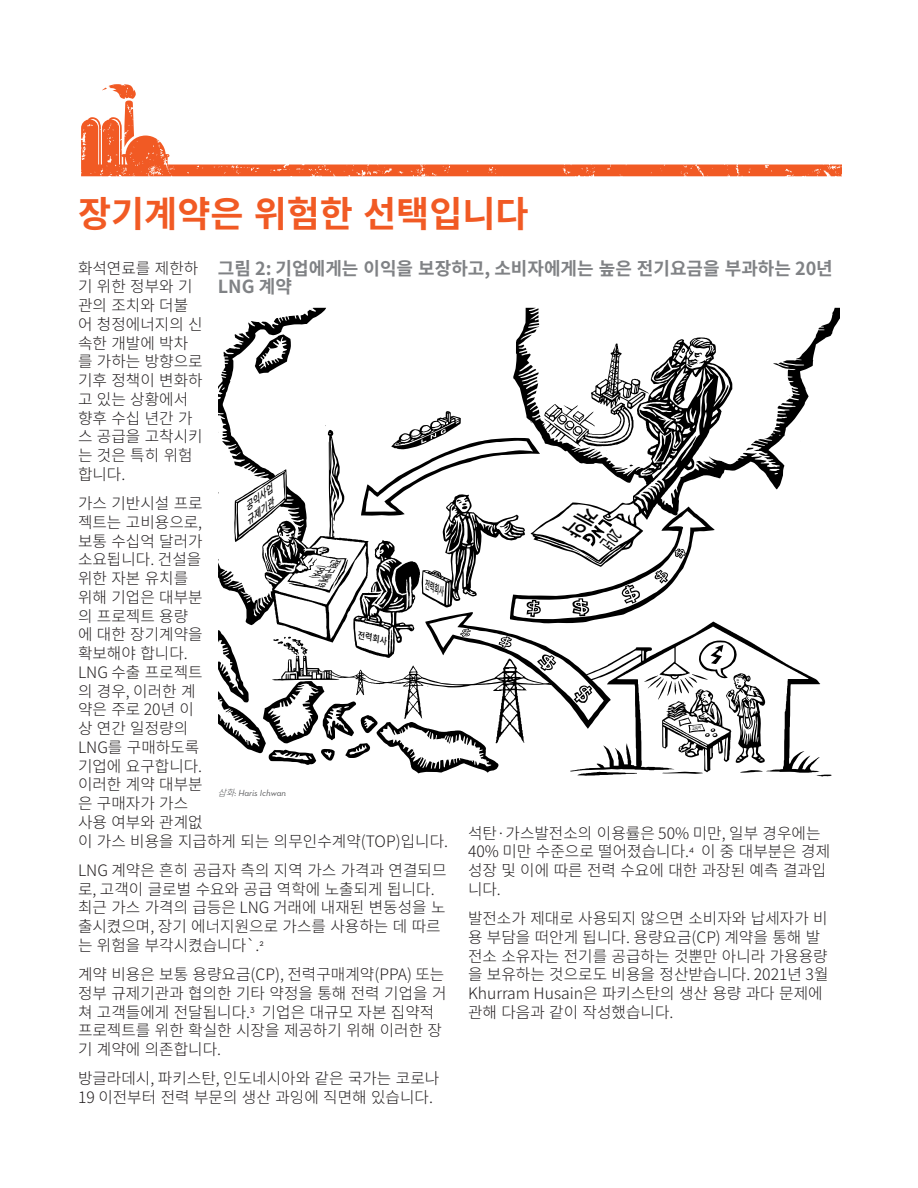
<style>
.page{position:relative;width:918px;height:1188px;background:#fff}
.page>*{position:absolute;margin:0;border:0;box-sizing:border-box;transform-origin:0 0}
.Heading_1{font:700 36px "Noto Sans CJ Kkr";color:#f15a24}
.Figure{font:700 18px/18.8px "Noto Sans CJ Kkr";color:#808285}
.Body{font:300 15.75px/18.8px "Noto Sans CJ Kkr";color:#231f20}
.t1{font:italic 500 10.95px "Noto Sans CJ Kkr";color:#000;scale:.52 1}
.t2{font:italic 500 9.9px/9px "Noto Sans CJ Kkr";color:#000;scale:.61 1}
.t3{font:italic 500 9.9px/11.9px "Noto Sans CJ Kkr";color:#000;scale:.91 1}
.Source{font:italic 9px "Neutra Text";letter-spacing:-.005em;color:#57585a}
.t4{font:italic 500 9px "Noto Sans CJ Kkr";color:#000;scale:.9 1}
.s1{font-family:"Noto Sans CJ Kkr";font-weight:300}
</style>
<div class="page">
<svg style="left:81px;top:117px;width:761px;height:59px"></svg>
<svg style="left:825px;top:171px;width:5px;height:6px"></svg>
<svg style="left:102px;top:84px;width:34px;height:63px"></svg>
<svg style="left:218px;top:308px;width:622px;height:468px"></svg>
<svg style="left:692px;top:725px;width:9px;height:5px"></svg>
<svg style="left:560px;top:505px;width:63px;height:46px"></svg>
<p class="Heading_1" style="left:78px;top:193px;width:452px">장기계약은 위험한 선택입니다</p>
<p class="Figure" style="left:218px;top:259px;width:616px">그림 2: 기업에게는 이익을 보장하고, 소비자에게는 높은 전기요금을 부과하는 20년<br>LNG 계약</p>
<p class="Body" style="left:78px;top:259px;width:126px">화석연료를 제한하 기 위한 정부와 기 관의 조치와 더불 어 청정에너지의 신 속한 개발에 박차 를 가하는 방향으로 기후 정책이 변화하 고 있는 상황에서 향후 수십 년간 가 스 공급을 고착시키 는 것은 특히 위험 합니다.</p>
<p class="Body" style="left:78px;top:494px;width:372px">가스 기반시설 프로<br>젝트는 고비용으로,<br>보통 수십억 달러가<br>소요됩니다. 건설을<br>위한 자본 유치를<br>위해 기업은 대부분<br>의 프로젝트 용량<br>에 대한 장기계약을<br>확보해야 합니다.<br>LNG 수출 프로젝트<br>의 경우, 이러한 계<br>약은 주로 20년 이<br>상 연간 일정량의<br>LNG를 구매하도록<br>기업에 요구합니다.<br>이러한 계약 대부분<br>은 구매자가 가스<br>사용 여부와 관계없<br>이 가스 비용을 지급하게 되는 의무인수계약(TOP)입니다.</p>
<p class="Body" style="left:78px;top:861px;width:370px">LNG 계약은 흔히 공급자 측의 지역 가스 가격과 연결되므 로, 고객이 글로벌 수요와 공급 역학에 노출되게 됩니다. 최근 가스 가격의 급등은 LNG 거래에 내재된 변동성을 노 출시켰으며, 장기 에너지원으로 가스를 사용하는 데 따르 는 위험을 부각시켰습니다`.<sup>2</sup></p>
<p class="Body" style="left:78px;top:965px;width:370px">계약 비용은 보통 용량요금(CP), 전력구매계약(PPA) 또는 정부 규제기관과 협의한 기타 약정을 통해 전력 기업을 거 쳐 고객들에게 전달됩니다.<sup>3</sup> 기업은 대규모 자본 집약적 프로젝트를 위한 확실한 시장을 제공하기 위해 이러한 장 기 계약에 의존합니다.</p>
<p class="Body" style="left:78px;top:1069px;width:363px">방글라데시, 파키스탄, 인도네시아와 같은 국가는 코로나<br>19 이전부터 전력 부문의 생산 과잉에 직면해 있습니다.</p>
<p class="t3" style="left:235px;top:508px;width:46px;text-indent:8px;rotate:-37deg">공익사업 규제기관</p>
<p class="t2" style="left:333px;top:574px;width:35px;text-indent:-13px;rotate:123deg">전력구매계약 (PPA)</p>
<p class="t1" style="left:429px;top:579px;width:41px;rotate:24deg">전력회사</p>
<p class="t4" style="left:360px;top:629px;width:35px;rotate:15deg">전력회사</p>
<p class="Source" style="left:218px;top:787px;width:70px"><span class="s1">삽화</span>: Haris Ichwan</p>
<p class="Body" style="left:468px;top:824px;width:364px">석탄·가스발전소의 이용률은 50% 미만, 일부 경우에는<br>40% 미만 수준으로 떨어졌습니다.<sup>4</sup> 이 중 대부분은 경제 성장 및 이에 따른 전력 수요에 대한 과장된 예측 결과입 니다.</p>
<p class="Body" style="left:468px;top:909px;width:362px">발전소가 제대로 사용되지 않으면 소비자와 납세자가 비 용 부담을 떠안게 됩니다. 용량요금(CP) 계약을 통해 발 전소 소유자는 전기를 공급하는 것뿐만 아니라 가용용량 을 보유하는 것으로도 비용을 정산받습니다. 2021년 3월<br>Khurram Husain은 파키스탄의 생산 용량 과다 문제에 관해 다음과 같이 작성했습니다.</p>
</div>
